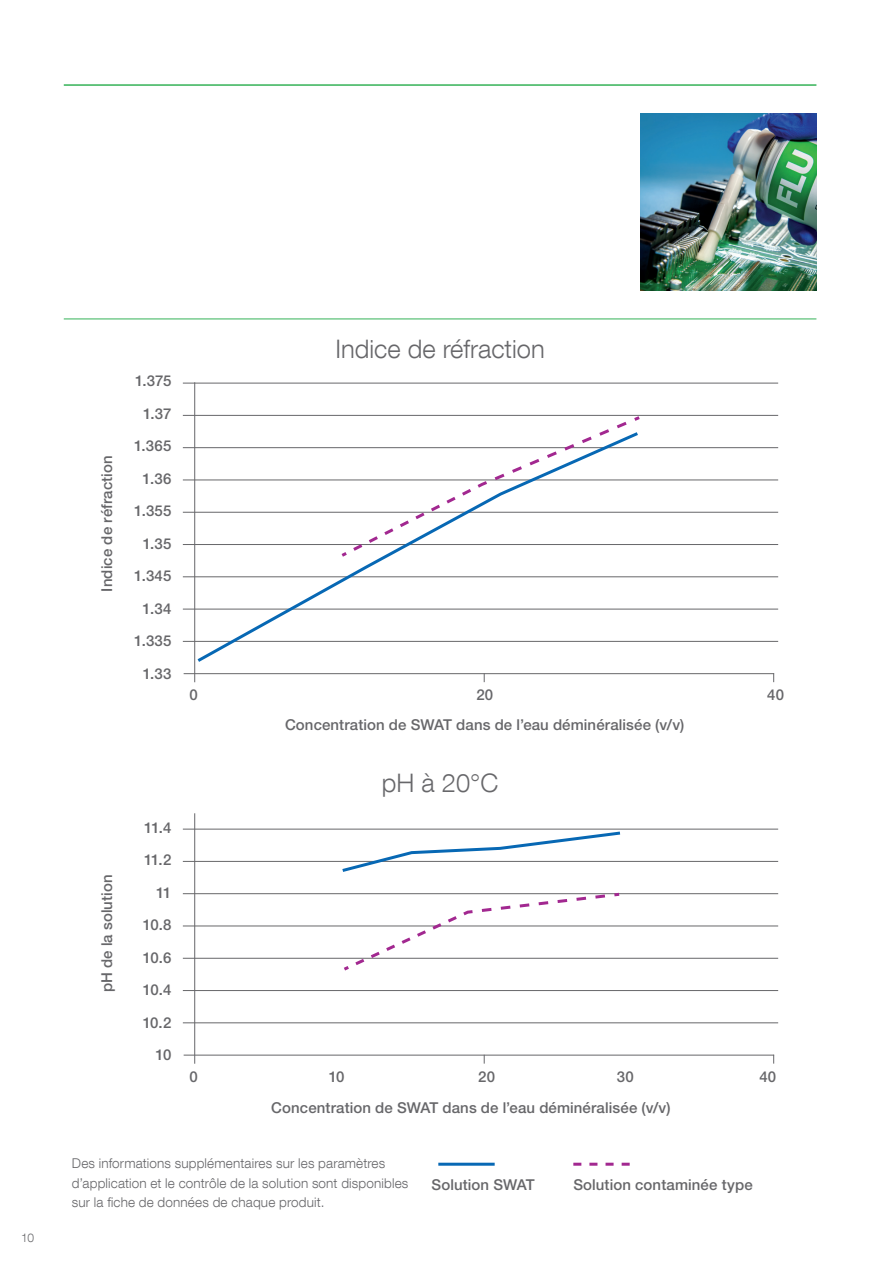
<style>
.page{position:relative;width:893px;height:1263px;background:#fff}
.page>*{position:absolute;margin:0;border:0;box-sizing:border-box;transform-origin:0 0}
.t1{font:300 25.5px "Helvetica Neue LT Com";color:#67676a}
.t2{font:500 15px "Helvetica Neue LT Pro";letter-spacing:.005em;color:#67676a}
.t3{font:300 13.5px/19.5px "Helvetica Neue LT Com";letter-spacing:.01em;color:#67676a}
.t4{font:300 12px "Helvetica Neue LT Com";color:#67676a}
</style>
<div class="page">
<hr style="left:64px;top:84px;width:752px;height:2px;background:#35b257">
<hr style="left:64px;top:319px;width:752px;height:1px;background:#35b257">
<hr style="left:183px;top:383px;width:595px;height:1px;background:#67676a">
<hr style="left:183px;top:512px;width:595px;height:1px;background:#67676a">
<hr style="left:183px;top:893px;width:595px;height:1px;background:#67676a">
<hr style="left:183px;top:415px;width:595px;height:1px;background:#67676a">
<hr style="left:183px;top:544px;width:595px;height:1px;background:#67676a">
<hr style="left:183px;top:925px;width:595px;height:1px;background:#67676a">
<hr style="left:183px;top:447px;width:595px;height:1px;background:#67676a">
<hr style="left:183px;top:829px;width:595px;height:1px;background:#67676a">
<hr style="left:183px;top:576px;width:595px;height:1px;background:#67676a">
<hr style="left:183px;top:958px;width:595px;height:1px;background:#67676a">
<hr style="left:183px;top:480px;width:595px;height:1px;background:#67676a">
<hr style="left:183px;top:861px;width:595px;height:1px;background:#67676a">
<hr style="left:183px;top:609px;width:595px;height:1px;background:#67676a">
<hr style="left:183px;top:990px;width:595px;height:1px;background:#67676a">
<hr style="left:183px;top:641px;width:595px;height:1px;background:#67676a">
<hr style="left:183px;top:1022px;width:595px;height:1px;background:#67676a">
<hr style="left:184px;top:673px;width:590px;height:1px;background:#67676a">
<hr style="left:184px;top:1055px;width:590px;height:1px;background:#67676a">
<hr style="left:194px;top:382px;width:1px;height:300px;background:#67676a">
<hr style="left:194px;top:813px;width:1px;height:251px;background:#67676a">
<svg style="left:194px;top:430px;width:447px;height:235px"></svg>
<svg style="left:339px;top:831px;width:284px;height:41px"></svg>
<svg style="left:338px;top:414px;width:305px;height:145px"></svg>
<svg style="left:340px;top:892px;width:282px;height:79px"></svg>
<hr style="left:438px;top:1163px;width:57px;height:3px;background:#0768b4">
<svg style="left:573px;top:1163px;width:57px;height:3px"></svg>
<img style="left:640px;top:114px;width:176px;height:176px">
<p class="t4" style="left:21px;top:1230px;width:14px">10</p>
<p class="t2" style="left:98px;top:591px;width:138px;rotate:-90deg">Indice de réfraction</p>
<p class="t2" style="left:98px;top:992px;width:120px;rotate:-90deg">pH de la solution</p>
<p class="t2" style="left:135px;top:372px;width:38px">1.375</p>
<p class="t2" style="left:143px;top:404px;width:30px">1.37</p>
<p class="t2" style="left:134px;top:437px;width:39px">1.365</p>
<p class="t2" style="left:143px;top:469px;width:30px">1.36</p>
<p class="t2" style="left:134px;top:502px;width:39px">1.355</p>
<p class="t2" style="left:143px;top:534px;width:30px">1.35</p>
<p class="t2" style="left:134px;top:567px;width:39px">1.345</p>
<p class="t2" style="left:143px;top:599px;width:30px">1.34</p>
<p class="t2" style="left:134px;top:632px;width:39px">1.335</p>
<p class="t2" style="left:143px;top:664px;width:30px">1.33</p>
<p class="t2" style="left:144px;top:818px;width:29px">11.4</p>
<p class="t2" style="left:144px;top:851px;width:29px">11.2</p>
<p class="t2" style="left:156px;top:883px;width:17px">11</p>
<p class="t2" style="left:143px;top:916px;width:30px">10.8</p>
<p class="t2" style="left:143px;top:948px;width:30px">10.6</p>
<p class="t2" style="left:143px;top:981px;width:30px">10.4</p>
<p class="t2" style="left:143px;top:1013px;width:30px">10.2</p>
<p class="t2" style="left:155px;top:1046px;width:17px">10</p>
<p class="t1" style="left:335px;top:334px;width:211px">Indice de réfraction</p>
<p class="t2" style="left:190px;top:686px;width:10px">0</p>
<p class="t2" style="left:476px;top:686px;width:18px">20</p>
<p class="t2" style="left:767px;top:686px;width:18px">40</p>
<p class="t2" style="left:285px;top:716px;width:401px">Concentration de SWAT dans de l’eau déminéralisée (v/v)</p>
<p class="t1" style="left:382px;top:767px;width:118px">pH à 20°C</p>
<p class="t2" style="left:190px;top:1067px;width:10px">0</p>
<p class="t2" style="left:329px;top:1067px;width:17px">10</p>
<p class="t2" style="left:478px;top:1067px;width:18px">20</p>
<p class="t2" style="left:617px;top:1067px;width:18px">30</p>
<p class="t2" style="left:759px;top:1067px;width:18px">40</p>
<p class="t2" style="left:271px;top:1099px;width:401px">Concentration de SWAT dans de l’eau déminéralisée (v/v)</p>
<p class="t3" style="left:72px;top:1153px;width:338px">Des informations supplémentaires sur les paramètres d’application et le contrôle de la solution sont disponibles sur la fiche de données de chaque produit.</p>
<p class="t2" style="left:431px;top:1176px;width:105px">Solution SWAT</p>
<p class="t2" style="left:573px;top:1176px;width:181px">Solution contaminée type</p>
</div>
